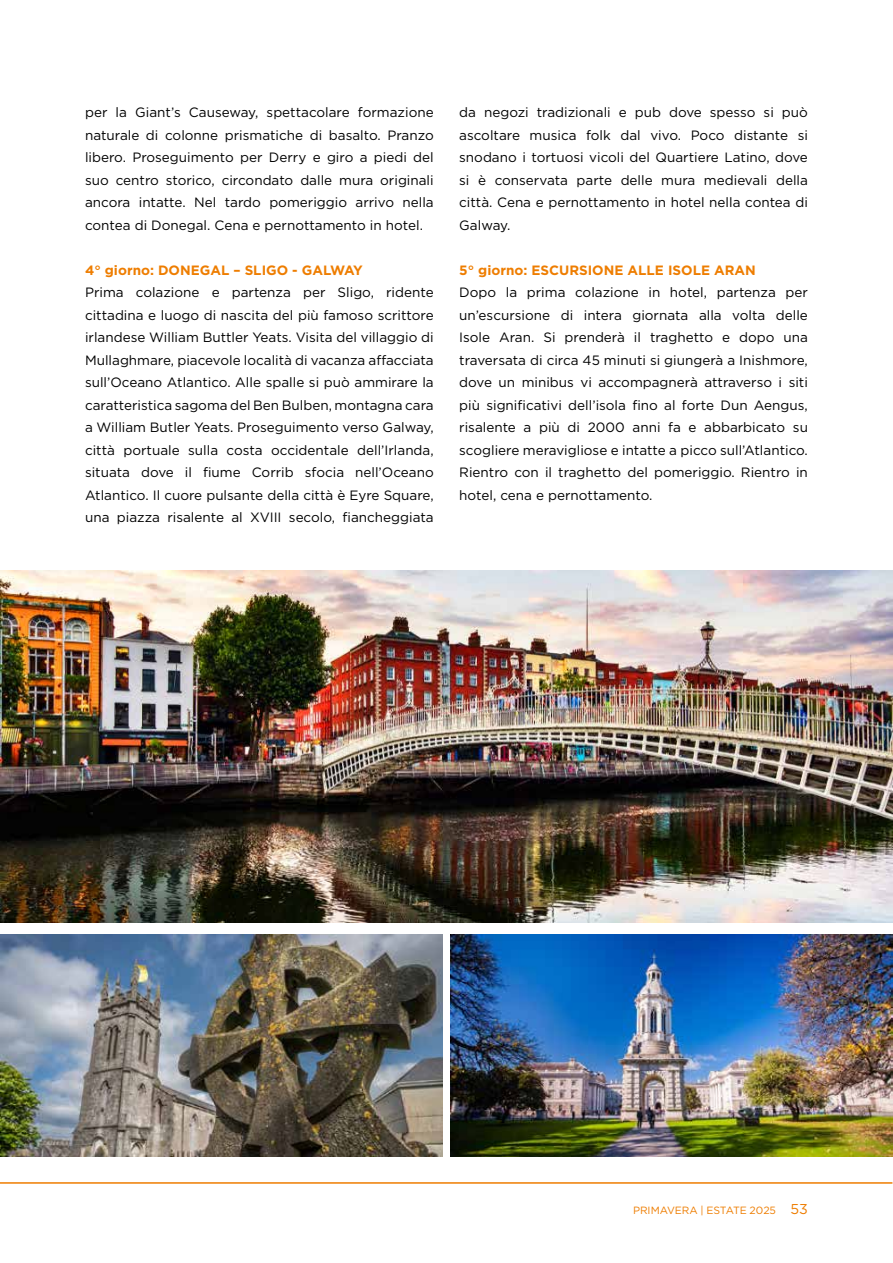
<style>
.page{position:relative;width:893px;height:1263px;background:#fff}
.page>*{position:absolute;margin:0;border:0;box-sizing:border-box;transform-origin:0 0}
.t1{font:13.5px/22.5px "Gotham";color:#000;text-align:justify}
.t2{font:700 13.5px "Gotham";color:#ee7d00}
.t3{font:10.5px "Gotham";color:#ee7d00}
.s1{font-size:14.25px}
</style>
<div class="page">
<hr style="left:0;top:1182px;width:892px;height:2px;background:#ee7d00">
<img style="left:0;top:571px;width:893px;height:351px">
<img style="left:0;top:935px;width:442px;height:222px">
<img style="left:451px;top:935px;width:442px;height:222px">
<p class="t1" style="left:85px;top:101px;width:350px">per la Giant’s Causeway, spettacolare formazione naturale di colonne prismatiche di basalto. Pranzo libero. Proseguimento per Derry e giro a piedi del suo centro storico, circondato dalle mura originali ancora intatte. Nel tardo pomeriggio arrivo nella contea di Donegal. Cena e pernottamento in hotel.</p>
<p class="t2" style="left:85px;top:261px;width:279px">4° giorno: DONEGAL – SLIGO - GALWAY</p>
<p class="t1" style="left:85px;top:281px;width:350px">Prima colazione e partenza per Sligo, ridente cittadina e luogo di nascita del più famoso scrittore irlandese William Buttler Yeats. Visita del villaggio di Mullaghmare, piacevole località di vacanza affacciata sull’Oceano Atlantico. Alle spalle si può ammirare la caratteristica sagoma del Ben Bulben, montagna cara a William Butler Yeats. Proseguimento verso Galway, città portuale sulla costa occidentale dell’Irlanda, situata dove il fiume Corrib sfocia nell’Oceano Atlantico. Il cuore pulsante della città è Eyre Square, una piazza risalente al XVIII secolo, fiancheggiata</p>
<p class="t1" style="left:459px;top:101px;width:350px">da negozi tradizionali e pub dove spesso si può ascoltare musica folk dal vivo. Poco distante si snodano i tortuosi vicoli del Quartiere Latino, dove si è conservata parte delle mura medievali della città. Cena e pernottamento in hotel nella contea di Galway.</p>
<p class="t2" style="left:459px;top:261px;width:298px">5° giorno: ESCURSIONE ALLE ISOLE ARAN</p>
<p class="t1" style="left:459px;top:281px;width:350px">Dopo la prima colazione in hotel, partenza per un’escursione di intera giornata alla volta delle Isole Aran. Si prenderà il traghetto e dopo una traversata di circa 45 minuti si giungerà a Inishmore, dove un minibus vi accompagnerà attraverso i siti più significativi dell’isola fino al forte Dun Aengus, risalente a più di 2000 anni fa e abbarbicato su scogliere meravigliose e intatte a picco sull’Atlantico.<br>Rientro con il traghetto del pomeriggio. Rientro in hotel, cena e pernottamento.</p>
<p class="t3" style="left:633px;top:1204px;width:176px">PRIMAVERA | ESTATE 2025 <span class="s1">53</span></p>
</div>
